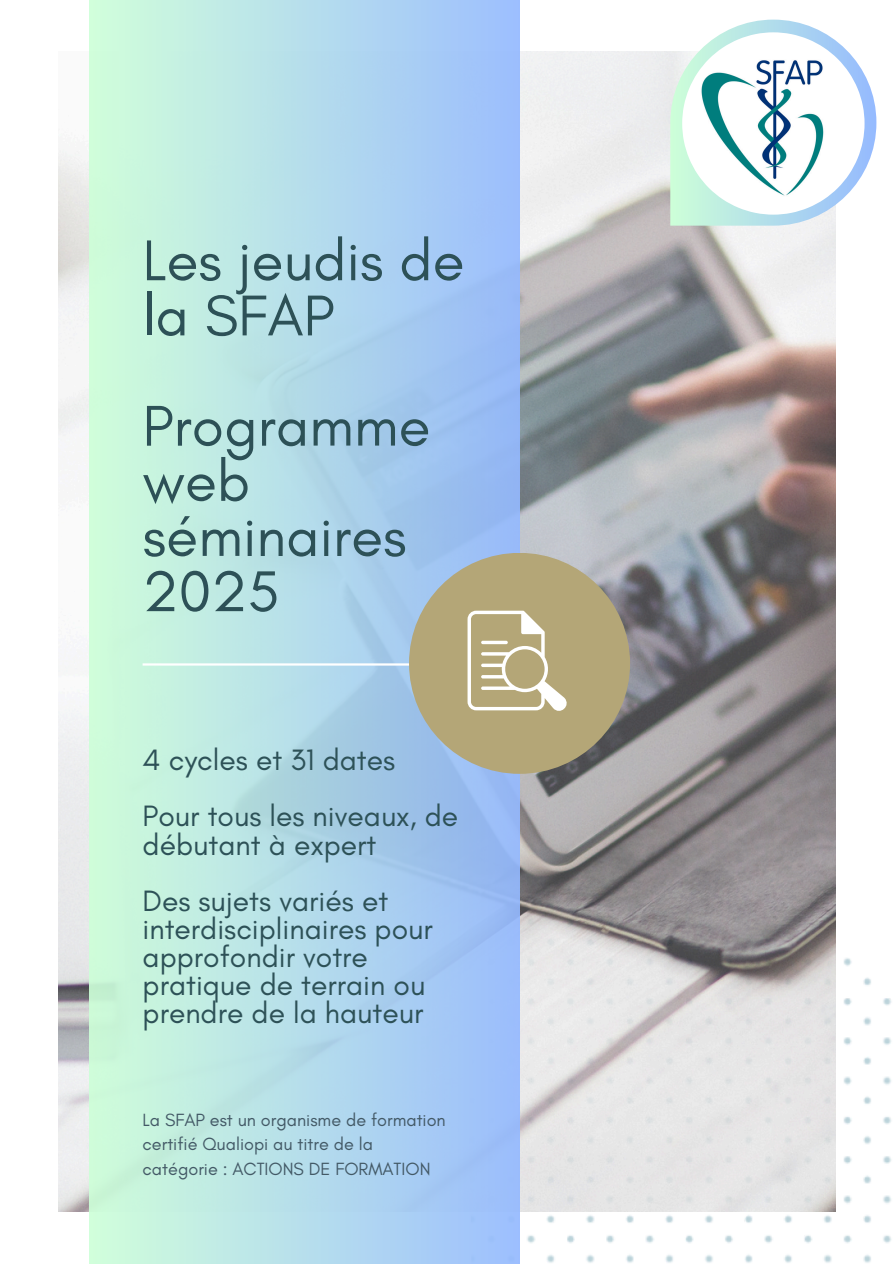
<style>
.page{position:relative;width:894px;height:1264px;background:#fff}
.page>*{position:absolute;margin:0;border:0;box-sizing:border-box;transform-origin:0 0}
.t1{font:58.5px/55.2px "Glacial Indifference";color:#2d5157}
.t2{font:30px/28.2px "Glacial Indifference";color:#2d5157}
.t3{font:18px/24.8px "Glacial Indifference";color:#435966}
</style>
<div class="page">
<svg style="left:519px;top:905px;width:373px;height:358px"></svg>
<img style="left:58px;top:52px;width:777px;height:1159px">
<div style="left:89px;top:0;width:430px;height:1263px;background:linear-gradient(to right,#d0feda,#97b9f9)"></div>
<hr style="left:142px;top:663px;width:304px;height:2px;background:#fff">
<div style="left:409px;top:553px;width:221px;height:220px;background:#b4a677;border-radius:50%"></div>
<svg style="left:467px;top:610px;width:100px;height:101px"></svg>
<svg style="left:481px;top:640px;width:26px;height:4px"></svg>
<svg style="left:670px;top:20px;width:206px;height:206px"></svg>
<img style="left:682px;top:32px;width:182px;height:182px">
<h1 class="t1" style="left:142px;top:232px;width:323px">Les jeudis de la SFAP</h1>
<h1 class="t1" style="left:142px;top:397px;width:289px">Programme web séminaires<br>2025</h1>
<h2 class="t2" style="left:142px;top:745px;width:254px">4 cycles et 31 dates</h2>
<h2 class="t2" style="left:142px;top:801px;width:317px">Pour tous les niveaux, de débutant à expert</h2>
<p class="t2" style="left:142px;top:886px;width:291px">Des sujets variés et interdisciplinaires pour approfondir votre pratique de terrain ou prendre de la hauteur</p>
<h2 class="t3" style="left:142px;top:1106px;width:304px">La SFAP est un organisme de formation certifié Qualiopi au titre de la catégorie : ACTIONS DE FORMATION</h2>
</div>
